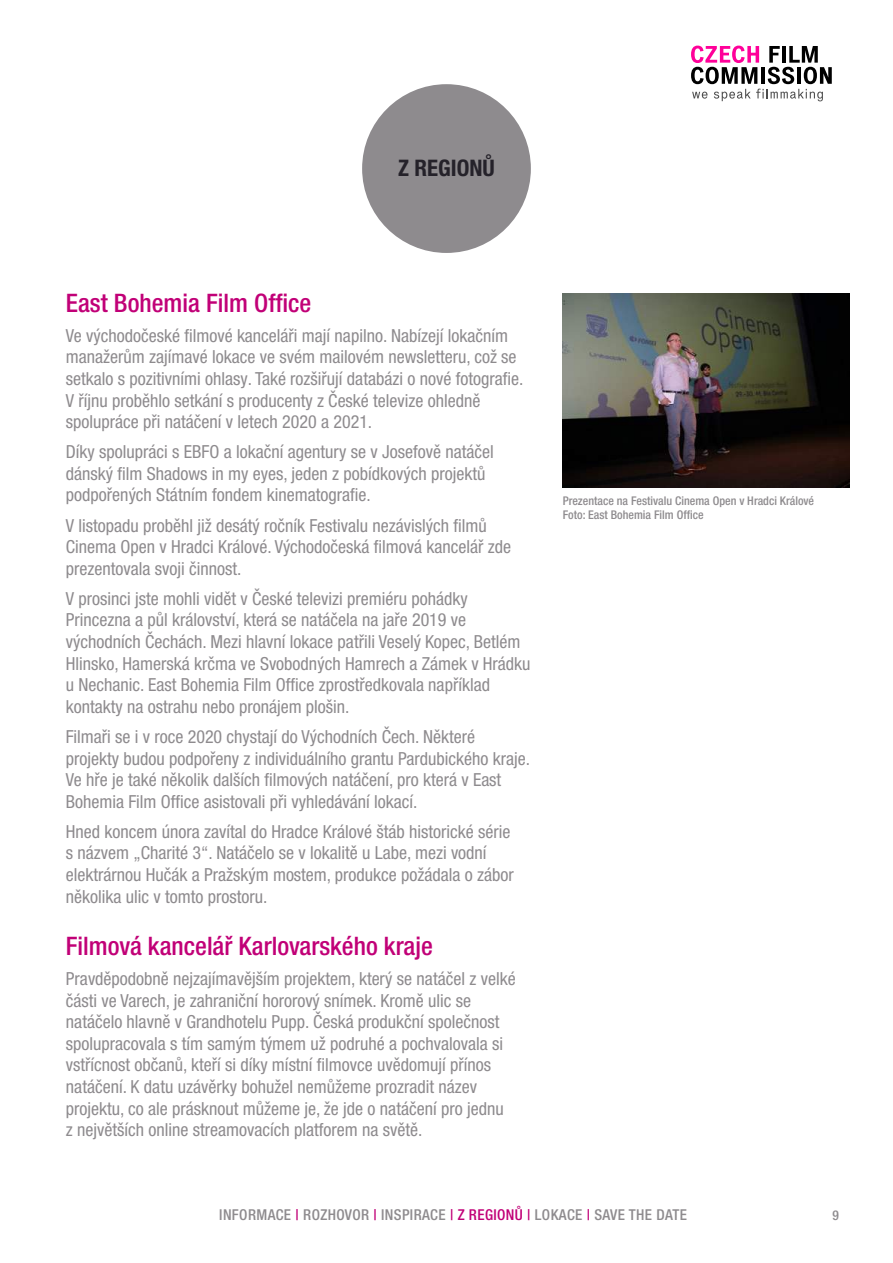
<style>
.page{position:relative;width:893px;height:1263px;background:#fff}
.page>*{position:absolute;margin:0;border:0;box-sizing:border-box;transform-origin:0 0}
.t1{font:500 condensed 25.5px "Helvetica Neue LT Pro";color:#c10077}
.t2{font:700 condensed 22.8px "Helvetica Neue LT Pro";color:#25222a}
.t3{font:condensed 18px/21.6px "Helvetica Neue LT Pro";color:#8e8b8e}
.t4{font:500 condensed 15px "Helvetica Neue LT Pro";letter-spacing:.025em;color:#8e8b8e}
.t5{font:500 condensed 13.5px "Helvetica Neue LT Pro";color:#8e8b8e}
.t6{font:500 condensed 12px/14.4px "Helvetica Neue LT Pro";color:#8e8b8e}
.s1{color:#c10077}
</style>
<div class="page">
<div style="left:362px;top:84px;width:169px;height:169px;background:#8e8b8e;border-radius:50%"></div>
<svg style="left:691px;top:46px;width:141px;height:55px"></svg>
<img style="left:563px;top:293px;width:287px;height:195px">
<p class="t2" style="left:398px;top:154px;width:98px">Z REGIONŮ</p>
<h1 class="t1" style="left:66px;top:287px;width:247px">East Bohemia Film Office</h1>
<p class="t3" style="left:66px;top:324px;width:459px">Ve východočeské filmové kanceláři mají napilno. Nabízejí lokačním manažerům zajímavé lokace ve svém mailovém newsletteru, což se setkalo s pozitivními ohlasy. Také rozšiřují databázi o nové fotografie.<br>V říjnu proběhlo setkání s producenty z České televize ohledně spolupráce při natáčení v letech 2020 a 2021.</p>
<p class="t3" style="left:66px;top:441px;width:429px">Díky spolupráci s EBFO a lokační agentury se v Josefově natáčel dánský film Shadows in my eyes, jeden z pobídkových projektů podpořených Státním fondem kinematografie.</p>
<p class="t3" style="left:66px;top:514px;width:447px">V listopadu proběhl již desátý ročník Festivalu nezávislých filmů<br>Cinema Open v Hradci Králové. Východočeská filmová kancelář zde prezentovala svoji činnost.</p>
<p class="t3" style="left:66px;top:587px;width:466px">V prosinci jste mohli vidět v České televizi premiéru pohádky Princezna a půl království, která se natáčela na jaře 2019 ve východních Čechách. Mezi hlavní lokace patřili Veselý Kopec, Betlém Hlinsko, Hamerská krčma ve Svobodných Hamrech a Zámek v Hrádku u Nechanic. East Bohemia Film Office zprostředkovala například kontakty na ostrahu nebo pronájem plošin.</p>
<p class="t3" style="left:66px;top:726px;width:466px">Filmaři se i v roce 2020 chystají do Východních Čech. Některé projekty budou podpořeny z individuálního grantu Pardubického kraje.<br>Ve hře je také několik dalších filmových natáčení, pro která v East Bohemia Film Office asistovali při vyhledávání lokací.</p>
<p class="t3" style="left:66px;top:820px;width:449px">Hned koncem února zavítal do Hradce Králové štáb historické série s názvem „Charité 3“. Natáčelo se v lokalitě u Labe, mezi vodní elektrárnou Hučák a Pražským mostem, produkce požádala o zábor několika ulic v tomto prostoru.</p>
<h1 class="t1" style="left:66px;top:931px;width:369px">Filmová kancelář Karlovarského kraje</h1>
<p class="t3" style="left:66px;top:968px;width:451px">Pravděpodobně nejzajímavějším projektem, který se natáčel z velké části ve Varech, je zahraniční hororový snímek. Kromě ulic se natáčelo hlavně v Grandhotelu Pupp. Česká produkční společnost spolupracovala s tím samým týmem už podruhé a pochvalovala si vstřícnost občanů, kteří si díky místní filmovce uvědomují přínos natáčení. K datu uzávěrky bohužel nemůžeme prozradit název projektu, co ale prásknout můžeme je, že jde o natáčení pro jednu<br>z největších online streamovacích platforem na světě.</p>
<p class="t6" style="left:563px;top:493px;width:253px">Prezentace na Festivalu Cinema Open v Hradci Králové<br>Foto: East Bohemia Film Office</p>
<p class="t4" style="left:219px;top:1205px;width:469px">INFORMACE <span class="s1">|</span> ROZHOVOR <span class="s1">|</span> INSPIRACE <span class="s1">| Z REGIONŮ |</span> LOKACE <span class="s1">|</span> SAVE THE DATE</p>
<p class="t5" style="left:832px;top:1207px;width:8px">9</p>
</div>
